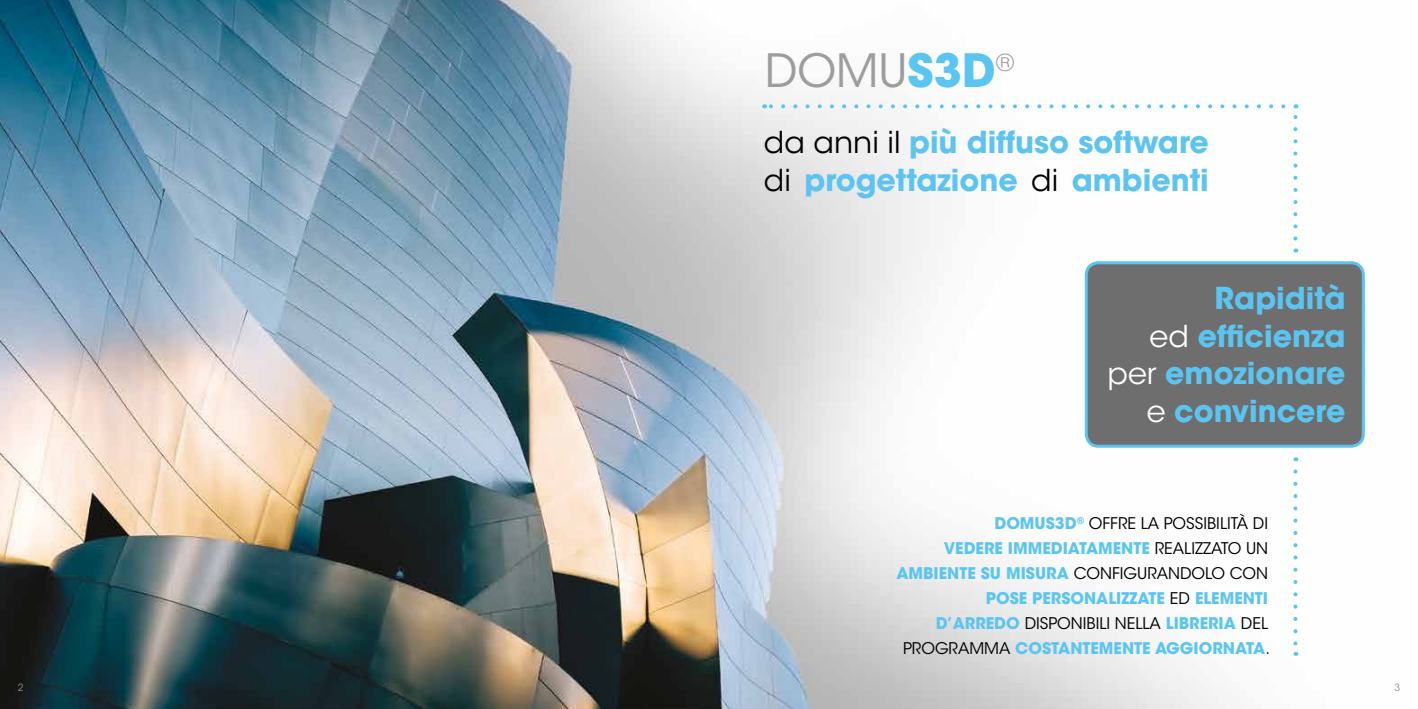
<style>
.page{position:relative;width:1418px;height:709px;background:#fff}
.page>*{position:absolute;margin:0;border:0;box-sizing:border-box;transform-origin:0 0}
.t1{font:45.62px "ITC Avant Garde Std";color:#9d9d9c}
.t2{font:700 30px/37.5px "ITC Avant Garde Std";color:#5dc4f1}
.t3{font:700 30px/37.5px "ITC Avant Garde Std";color:#5bc5f2;text-align:right}
.t4{font:700 16px/25px "ITC Avant Garde Std";color:#5bc5f2;text-align:right}
.t5{font:10px "ITC Avant Garde Std";color:#8c8f91}
.s1{font-weight:700;color:#5bc5f2}
.s2{font-weight:400;color:#000}
.s3{font-weight:400;color:#fff}
</style>
<div class="page">
<img style="left:0;top:0;width:1365px;height:709px">
<div style="left:1086px;top:263px;width:277px;height:183px;background:#706f6f;border-radius:12px"></div>
<div style="left:1084px;top:261px;width:280px;height:187px;border:3px solid #5bc5f2;border-radius:12px"></div>
<svg style="left:1293px;top:104px;width:4px;height:134px"></svg>
<svg style="left:764px;top:104px;width:519px;height:4px"></svg>
<svg style="left:1293px;top:471px;width:4px;height:185px"></svg>
<h1 class="t1" style="left:764px;top:43px;width:251px">DOMU<span class="s1">S3D</span><sup>®</sup></h1>
<h2 class="t2" style="left:764px;top:123px;width:446px"><span class="s2">da anni il</span> più diffuso software <span class="s2">di</span> progettazione <span class="s2">di</span> ambienti</h2>
<h2 class="t3" style="left:1107px;top:279px;width:239px">Rapidità<br><span class="s3">ed</span> efficienza <span class="s3">per</span> emozionare <span class="s3">e</span> convincere</h2>
<p class="t4" style="left:896px;top:510px;width:375px">DOMUS3D<sup>®</sup> <span class="s2">OFFRE LA POSSIBILITÀ DI<br></span>VEDERE IMMEDIATAMENTE <span class="s2">REALIZZATO UN </span>AMBIENTE SU MISURA <span class="s2">CONFIGURANDOLO CON </span>POSE PERSONALIZZATE <span class="s2">ED</span> ELEMENTI<br>D’ARREDO <span class="s2">DISPONIBILI NELLA</span> LIBRERIA <span class="s2">DEL PROGRAMMA</span> COSTANTEMENTE AGGIORNATA<span class="s2">.</span></p>
<p class="t5" style="left:18px;top:681px;width:7px">2</p>
<p class="t5" style="left:1394px;top:681px;width:7px">3</p>
</div>
